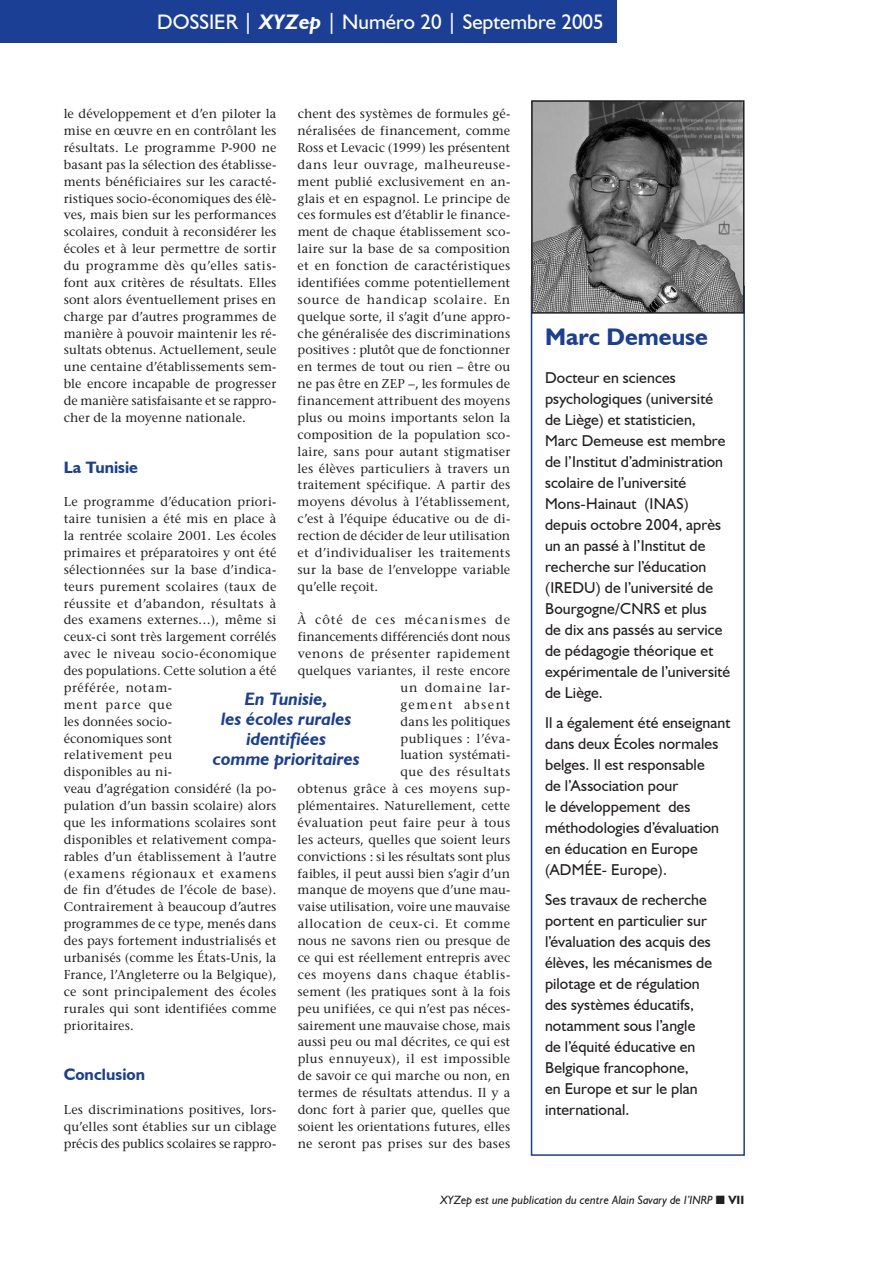
<style>
.page{position:relative;width:893px;height:1263px;background:#fff}
.page>*{position:absolute;margin:0;border:0;box-sizing:border-box;transform-origin:0 0}
.t1{font:700 24px "Humanist 521 BT";color:#1b3f94}
.t2{font:21px "Humanist 521 BT";color:#fff}
.t3{font:italic 700 18px/19.8px "Humanist 521 BT";color:#1b3f94;text-align:center}
.t4{font:700 16.5px "Humanist 521 BT";color:#1b3f94}
.t5{font:15.75px/21px "Humanist 521 BT";letter-spacing:.005em;color:#231f20}
.t6{font:12.75px/17px "Stone Serif";letter-spacing:.01em;color:#231f20;text-align:justify}
.t7{font:italic 12px "Humanist 521 BT";color:#231f20}
.s1{font-weight:700;font-style:italic}
.s2{font-weight:700;font-style:normal}
</style>
<div class="page">
<div style="left:0;top:0;width:617px;height:43px;background:#1b3f94"></div>
<div style="left:531px;top:286px;width:214px;height:870px;border:2px solid #1b3f94"></div>
<img style="left:534px;top:103px;width:207px;height:208px">
<div style="left:531px;top:100px;width:213px;height:214px;border:2px solid #231f20"></div>
<h2 class="t2" style="left:157px;top:9px;width:448px">DOSSIER | <span class="s1">XYZep</span> | Numéro 20 | Septembre 2005</h2>
<p class="t6" style="left:64px;top:105px;width:214px">le développement et d’en piloter la mise en œuvre en en contrôlant les résultats. Le programme P-900 ne basant pas la sélection des établisse&shy;ments bénéficiaires sur les caracté&shy;ristiques socio-économiques des élè&shy;ves, mais bien sur les performances scolaires, conduit à reconsidérer les écoles et à leur permettre de sortir du programme dès qu’elles satis&shy;font aux critères de résultats. Elles sont alors éventuellement prises en charge par d’autres programmes de manière à pouvoir maintenir les ré&shy;sultats obtenus. Actuellement, seule une centaine d’établissements sem&shy;ble encore incapable de progresser de manière satisfaisante et se rappro&shy;cher de la moyenne nationale.</p>
<p class="t4" style="left:64px;top:457px;width:76px">La Tunisie</p>
<p class="t6" style="left:64px;top:493px;width:214px;text-align:left">Le programme d’éducation priori&shy;taire tunisien a été mis en place à la rentrée scolaire 2001. Les écoles primaires et préparatoires y ont été sélectionnées sur la base d’indica&shy;teurs purement scolaires (taux de réussite et d’abandon, résultats à des examens externes…), même si ceux-ci sont très largement corrélés avec le niveau socio-économique des populations. Cette solution a été préférée, notam-<br>ment parce que<br>les données socio-<br>économiques sont<br>relativement peu<br>disponibles au ni-<br>veau d’agrégation considéré (la po&shy;pulation d’un bassin scolaire) alors que les informations scolaires sont disponibles et relativement compa&shy;rables d’un établissement à l’autre (examens régionaux et examens de fin d’études de l’école de base).<br>Contrairement à beaucoup d’autres programmes de ce type, menés dans des pays fortement industrialisés et urbanisés (comme les États-Unis, la<br>France, l’Angleterre ou la Belgique), ce sont principalement des écoles rurales qui sont identifiées comme prioritaires.</p>
<p class="t4" style="left:64px;top:1064px;width:83px">Conclusion</p>
<p class="t6" style="left:64px;top:1101px;width:214px">Les discriminations positives, lors&shy;qu’elles sont établies sur un ciblage précis des publics scolaires se rappro-</p>
<p class="t6" style="left:298px;top:105px;width:214px">chent des systèmes de formules gé&shy;néralisées de financement, comme Ross et Levacic (1999) les présentent dans leur ouvrage, malheureuse&shy;ment publié exclusivement en an&shy;glais et en espagnol. Le principe de ces formules est d’établir le finance&shy;ment de chaque établissement sco&shy;laire sur la base de sa composition et en fonction de caractéristiques identifiées comme potentiellement source de handicap scolaire. En quelque sorte, il s’agit d’une appro&shy;che généralisée des discriminations positives : plutôt que de fonctionner en termes de tout ou rien – être ou ne pas être en ZEP –, les formules de financement attribuent des moyens plus ou moins importants selon la composition de la population sco&shy;laire, sans pour autant stigmatiser les élèves particuliers à travers un traitement spécifique. A partir des moyens dévolus à l’établissement, c’est à l’équipe éducative ou de di&shy;rection de décider de leur utilisation et d’individualiser les traitements sur la base de l’enveloppe variable qu’elle reçoit.</p>
<p class="t6" style="left:298px;top:611px;width:214px;text-align:right">À côté de ces mécanismes de financements différenciés dont nous venons de présenter rapidement quelques variantes, il reste encore un domaine lar-<br>gement absent<br>dans les politiques<br>publiques : l’éva-<br>luation systémati-<br>que des résultats<br>obtenus grâce à ces moyens sup&shy;plémentaires. Naturellement, cette évaluation peut faire peur à tous les acteurs, quelles que soient leurs convictions : si les résultats sont plus faibles, il peut aussi bien s’agir d’un manque de moyens que d’une mau&shy;vaise utilisation, voire une mauvaise allocation de ceux-ci. Et comme nous ne savons rien ou presque de ce qui est réellement entrepris avec ces moyens dans chaque établis&shy;sement (les pratiques sont à la fois peu unifiées, ce qui n’est pas néces&shy;sairement une mauvaise chose, mais aussi peu ou mal décrites, ce qui est plus ennuyeux), il est impossible de savoir ce qui marche ou non, en termes de résultats attendus. Il y a donc fort à parier que, quelles que soient les orientations futures, elles ne seront pas prises sur des bases</p>
<h3 class="t3" style="left:213px;top:689px;width:148px">En Tunisie,<br>les écoles rurales identifiées<br>comme prioritaires</h3>
<h1 class="t1" style="left:545px;top:321px;width:164px">Marc Demeuse</h1>
<p class="t5" style="left:545px;top:367px;width:187px">Docteur en sciences psychologiques (université de Liège) et statisticien,<br>Marc Demeuse est membre de l’Institut d’administration scolaire de l’université<br>Mons-Hainaut (INAS) depuis octobre 2004, après un an passé à l’Institut de recherche sur l’éducation (IREDU) de l’université de<br>Bourgogne/CNRS et plus<br>de dix ans passés au service de pédagogie théorique et expérimentale de l’université de Liège.</p>
<p class="t5" style="left:545px;top:712px;width:187px">Il a également été enseignant dans deux Écoles normales belges. Il est responsable<br>de l’Association pour<br>le développement des méthodologies d’évaluation en éducation en Europe (ADMÉE- Europe).</p>
<p class="t5" style="left:545px;top:889px;width:169px">Ses travaux de recherche portent en particulier sur l’évaluation des acquis des élèves, les mécanismes de pilotage et de régulation des systèmes éducatifs, notamment sous l’angle de l’équité éducative en<br>Belgique francophone,<br>en Europe et sur le plan international.</p>
<p class="t7" style="left:440px;top:1193px;width:306px">XYZep est une publication du centre Alain Savary de l’INRP ■ <span class="s2">VII</span></p>
</div>
